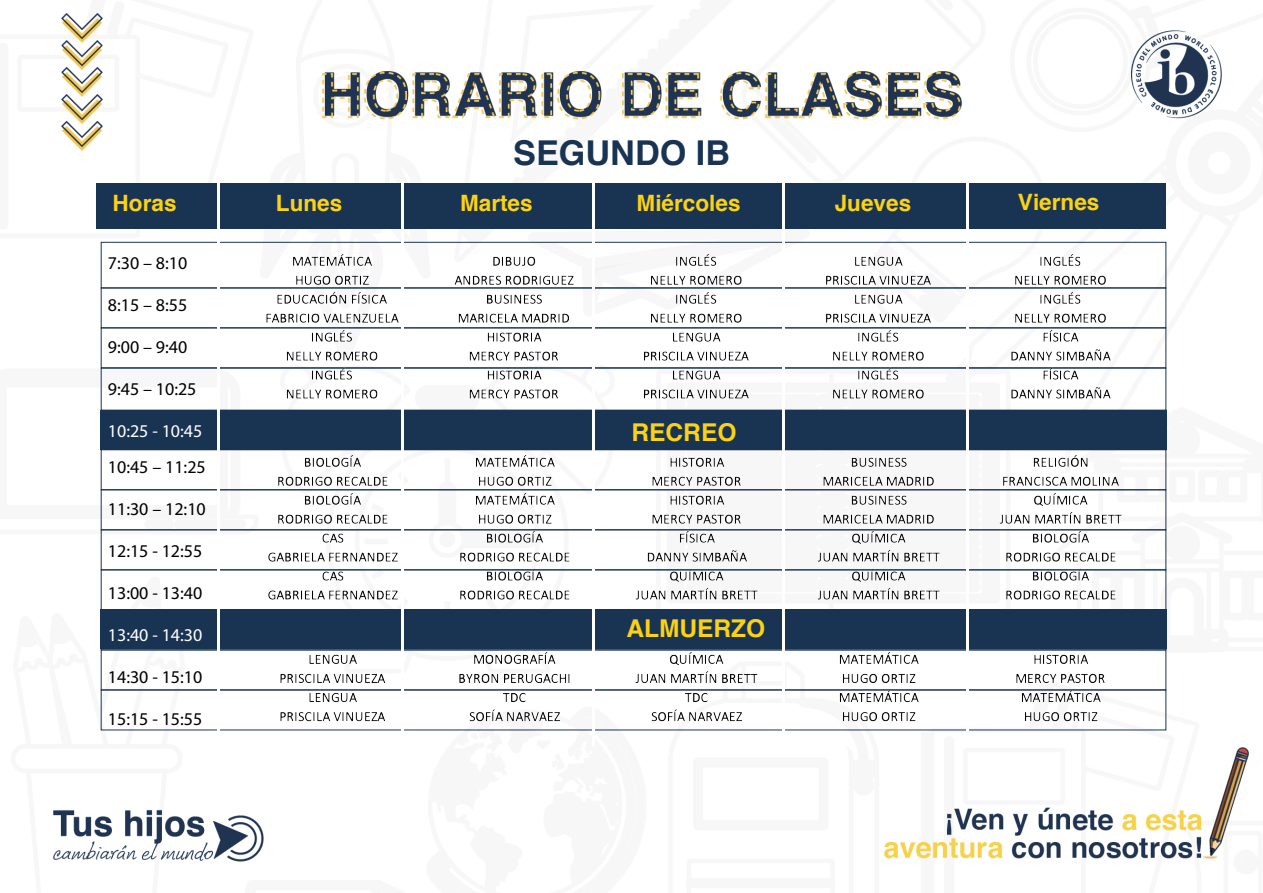
<style>
.page{position:relative;width:1263px;height:893px;background:#fff}
.page>*{position:absolute;margin:0;border:0;box-sizing:border-box;transform-origin:0 0}
.t1{font:700 34.2px "Helvetica";color:#193453}
.t2{font:700 24.6px "Helvetica";color:#fcd212}
.t3{font:700 22.5px "Helvetica";color:#fcd212}
.t4{font:18px "Myriad Pro";color:#000}
.t5{font:18px "Myriad Pro";color:#fff}
</style>
<div class="page">
<img style="left:53px;top:13px;width:1196px;height:849px">
<div style="left:100px;top:609px;width:1066px;height:40px;background:#193453"></div>
<div style="left:96px;top:184px;width:1070px;height:45px;background:#193453"></div>
<div style="left:101px;top:242px;width:1065px;height:46px;border:1px solid #193453"></div>
<div style="left:101px;top:327px;width:1065px;height:41px;border:1px solid #193453"></div>
<div style="left:101px;top:649px;width:1065px;height:41px;border:1px solid #193453"></div>
<div style="left:100px;top:410px;width:1066px;height:40px;background:#193453"></div>
<hr style="left:218px;top:181px;width:2px;height:564px;background:#fff">
<hr style="left:402px;top:181px;width:2px;height:564px;background:#fff">
<hr style="left:592px;top:181px;width:2px;height:564px;background:#fff">
<hr style="left:782px;top:181px;width:2px;height:564px;background:#fff">
<hr style="left:966px;top:181px;width:2px;height:549px;background:#fff">
<img style="left:267px;top:255px;width:844px;height:144px">
<img style="left:268px;top:456px;width:853px;height:144px">
<img style="left:280px;top:653px;width:824px;height:80px">
<h1 class="t1" style="left:513px;top:139px;width:218px">SEGUNDO IB</h1>
<p class="t3" style="left:113px;top:193px;width:65px">Horas</p>
<p class="t3" style="left:276px;top:193px;width:68px">Lunes</p>
<p class="t3" style="left:460px;top:193px;width:74px">Martes</p>
<p class="t3" style="left:636px;top:193px;width:105px">Miércoles</p>
<p class="t3" style="left:835px;top:193px;width:78px">Jueves</p>
<p class="t3" style="left:1018px;top:193px;width:83px">Viernes</p>
<p class="t4" style="left:108px;top:252px;width:81px">7:30 – 8:10</p>
<p class="t4" style="left:108px;top:294px;width:81px">8:15 – 8:55</p>
<p class="t4" style="left:108px;top:336px;width:81px">9:00 – 9:40</p>
<p class="t4" style="left:108px;top:378px;width:90px">9:45 – 10:25</p>
<p class="t5" style="left:108px;top:420px;width:96px">10:25 - 10:45</p>
<h2 class="t2" style="left:631px;top:422px;width:106px">RECREO</h2>
<p class="t4" style="left:108px;top:456px;width:99px">10:45 – 11:25</p>
<p class="t4" style="left:108px;top:498px;width:99px">11:30 – 12:10</p>
<p class="t4" style="left:108px;top:540px;width:96px">12:15 - 12:55</p>
<p class="t4" style="left:108px;top:582px;width:96px">13:00 - 13:40</p>
<p class="t5" style="left:108px;top:624px;width:96px">13:40 - 14:30</p>
<p class="t4" style="left:108px;top:666px;width:96px">14:30 - 15:10</p>
<p class="t4" style="left:108px;top:708px;width:96px">15:15 - 15:55</p>
<h2 class="t2" style="left:626px;top:618px;width:141px">ALMUERZO</h2>
</div>
